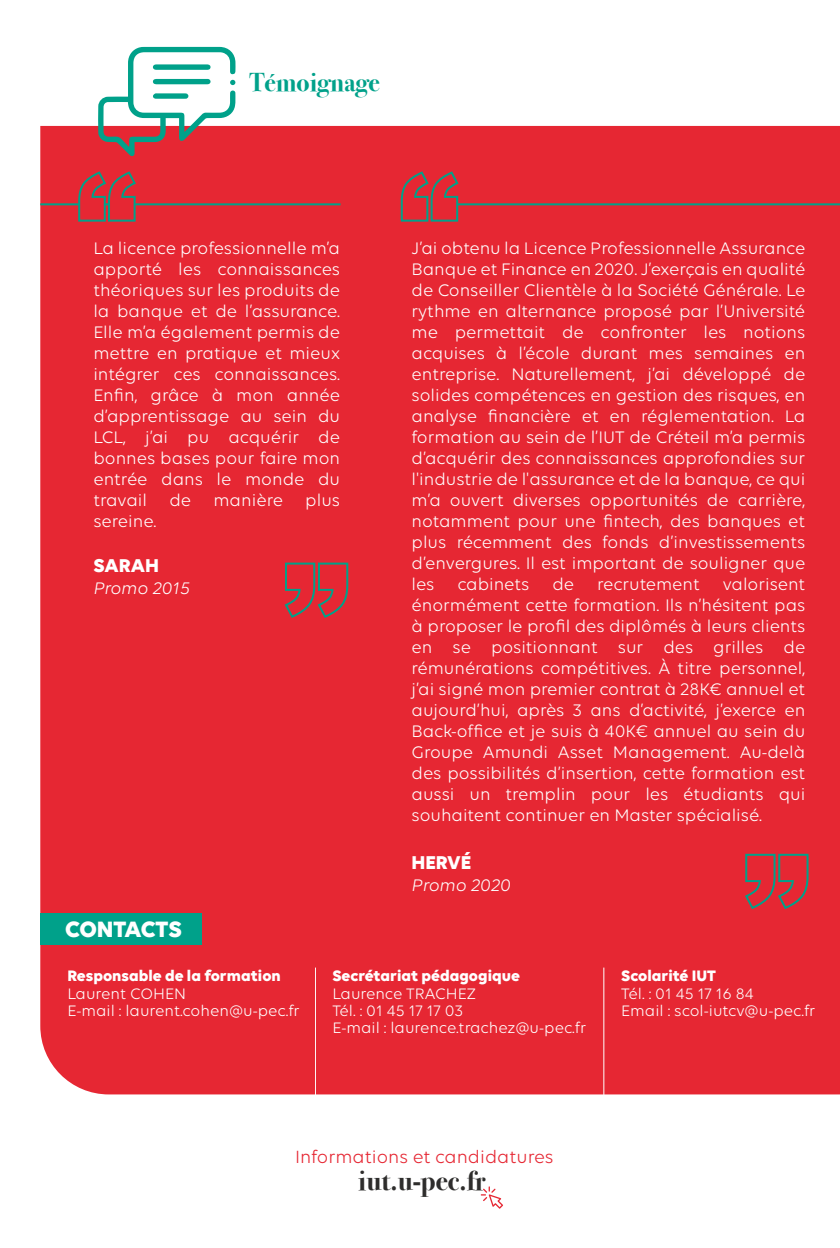
<style>
.page{position:relative;width:840px;height:1248px;background:#fff}
.page>*{position:absolute;margin:0;border:0;box-sizing:border-box;transform-origin:0 0}
.t1{font:900 120.4px "Arial";color:#e62733}
.t2{font:700 27.6px "Bodoni Svty Two OSITCTT";color:#2e2d2c}
.t3{font:700 25.8px "Bodoni Svty Two OSITCTT";color:#00a18a}
.t4{font:700 24px "Volte";color:#fff}
.t5{font:700 20px "Volte";color:#fff}
.t6{font:19px "Volte";color:#e62733}
.t7{font:18px/21px "Volte";color:#fff;text-align:justify}
.t8{font:italic 18px "Volte";color:#fff}
.t9{font:16.4px/17.4px "Volte";color:#fff}
.t10{font:700 16.4px "Volte";color:#fff}
</style>
<div class="page">
<div style="left:40px;top:126px;width:799px;height:968px;background:#e62733"></div>
<div style="left:40px;top:913px;width:162px;height:31px;background:#00a18a"></div>
<svg style="left:98px;top:47px;width:137px;height:109px"></svg>
<hr style="left:315px;top:967px;width:1px;height:138px;background:#fff">
<hr style="left:603px;top:967px;width:1px;height:138px;background:#fff">
<svg style="left:480px;top:1186px;width:23px;height:22px"></svg>
<hr style="left:457px;top:203px;width:382px;height:2px;background:#00a18a">
<svg style="left:283px;top:561px;width:66px;height:58px;background:#bd3c42"></svg>
<svg style="left:743px;top:852px;width:66px;height:58px;background:#bd3c42"></svg>
<hr style="left:40px;top:203px;width:300px;height:2px;background:#00a18a">
<svg style="left:77px;top:170px;width:60px;height:53px;background:#b24146"></svg>
<svg style="left:399px;top:170px;width:60px;height:53px;background:#ba3e43"></svg>
<h1 class="t1" style="left:76px;top:130px;width:62px">“</h1>
<h3 class="t3" style="left:249px;top:67px;width:132px">Témoignage</h3>
<p class="t7" style="left:93px;top:237px;width:248px">La licence professionnelle m’a apporté les connaissances théoriques sur les produits de la banque et de l’assurance.<br>Elle m’a également permis de mettre en pratique et mieux intégrer ces connaissances.<br>Enfin, grâce à mon année d’apprentissage au sein du LCL, j’ai pu acquérir de bonnes bases pour faire mon entrée dans le monde du travail de manière plus sereine.</p>
<p class="t5" style="left:93px;top:553px;width:67px">SARAH</p>
<p class="t8" style="left:93px;top:577px;width:98px">Promo 2015</p>
<h3 class="t4" style="left:65px;top:914px;width:118px">CONTACTS</h3>
<p class="t7" style="left:411px;top:237px;width:395px">J’ai obtenu la Licence Professionnelle Assurance Banque et Finance en 2020. J’exerçais en qualité de Conseiller Clientèle à la Société Générale. Le rythme en alternance proposé par l’Université me permettait de confronter les notions acquises à l’école durant mes semaines en entreprise. Naturellement, j’ai développé de solides compétences en gestion des risques, en analyse financière et en réglementation. La formation au sein de l’IUT de Créteil m’a permis d’acquérir des connaissances approfondies sur l'industrie de l'assurance et de la banque, ce qui m’a ouvert diverses opportunités de carrière, notamment pour une fintech, des banques et plus récemment des fonds d’investissements d’envergures. Il est important de souligner que les</p>
<p class="t7" style="left:411px;top:573px;width:395px;text-indent:311px">valorisent énormément cette formation. Ils n’hésitent pas à proposer le profil des diplômés à leurs clients en se positionnant sur des grilles de rémunérations compétitives. À titre personnel, j’ai signé mon premier contrat à 28K€ annuel et aujourd’hui, après 3 ans d’activité, j’exerce en Back-office et je suis à 40K€ annuel au sein du Groupe Amundi Asset Management. Au-delà des possibilités d’insertion, cette formation est aussi un tremplin pour les étudiants qui souhaitent continuer en Master spécialisé.</p>
<p class="t5" style="left:411px;top:850px;width:61px">HERVÉ</p>
<p class="t8" style="left:411px;top:874px;width:100px">Promo 2020</p>
<p class="t7" style="left:457px;top:573px;width:73px">cabinets</p>
<p class="t7" style="left:552px;top:573px;width:23px">de</p>
<p class="t7" style="left:597px;top:573px;width:104px">recrutement</p>
<p class="t10" style="left:67px;top:965px;width:215px">Responsable de la formation</p>
<p class="t9" style="left:67px;top:984px;width:234px">Laurent COHEN<br>E-mail : laurent.cohen@u-pec.fr</p>
<p class="t10" style="left:332px;top:965px;width:189px">Secrétariat pédagogique</p>
<p class="t9" style="left:332px;top:984px;width:255px">Laurence TRACHEZ<br>Tél. : 01 45 17 17 03<br>E-mail : laurence.trachez@u-pec.fr</p>
<p class="t10" style="left:621px;top:965px;width:96px">Scolarité IUT</p>
<p class="t9" style="left:621px;top:984px;width:195px">Tél. : 01 45 17 16 84<br>Email : scol-iutcv@u-pec.fr</p>
<p class="t6" style="left:295px;top:1145px;width:260px">Informations et candidatures</p>
<h2 class="t2" style="left:358px;top:1164px;width:129px">iut.u-pec.fr</h2>
</div>
